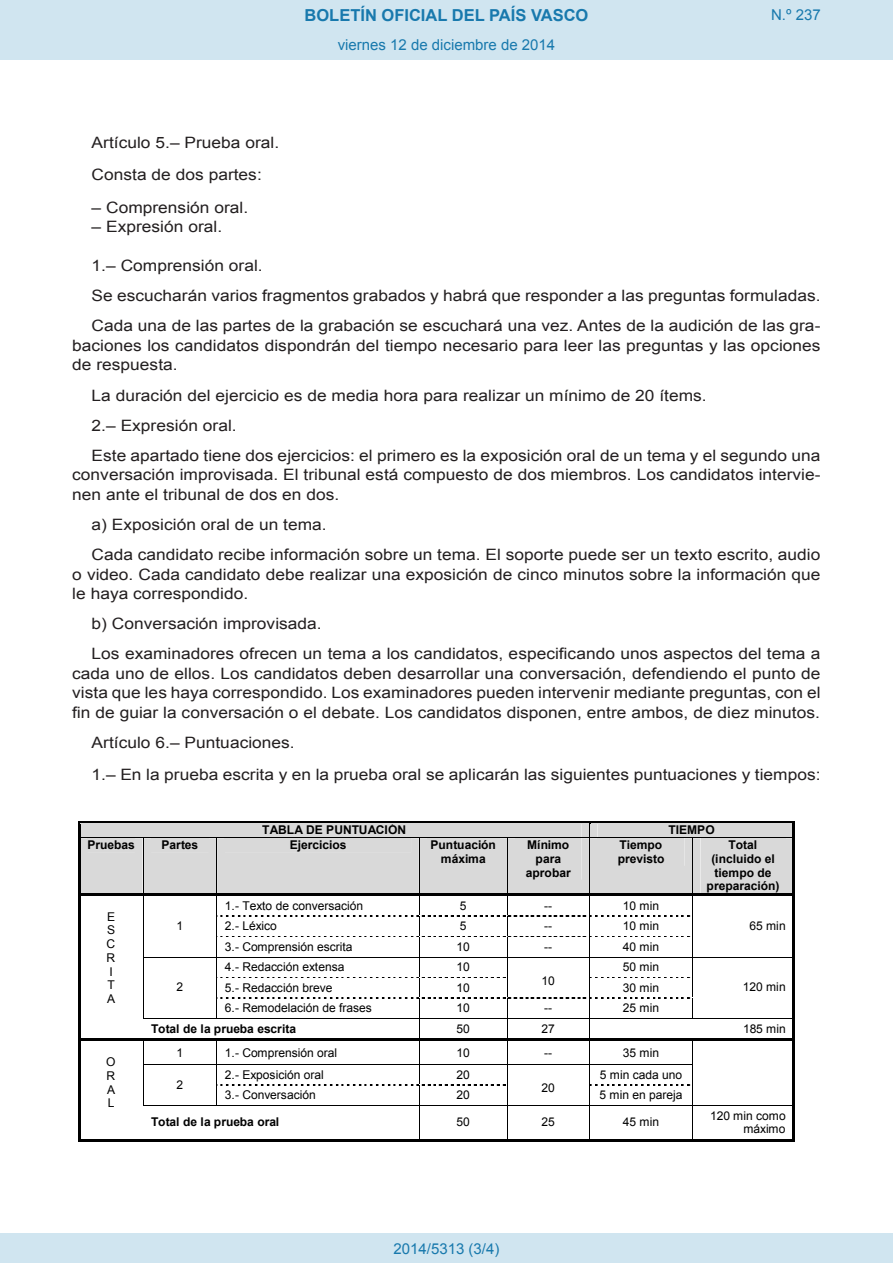
<style>
.page{position:relative;width:893px;height:1263px;background:#fff}
.page>*{position:absolute;margin:0;border:0;box-sizing:border-box;transform-origin:0 0}
.t1{font:700 16.5px "Arial";color:#1879ad}
.BOPVDetalle{font:15.6px/19.5px "Arial";color:#231f20;text-align:justify;scale:1.11 1}
.BOPVLista{font:15.6px "Arial";color:#231f20;scale:1.11 1}
.Paginacion_Centro{font:15px "Arial";color:#1879ad}
.t2{font:12px/13.8px "Arial";letter-spacing:-.005em;color:#000}
.t3{font:700 12px/13.8px "Arial";color:#000;text-align:center}
</style>
<div class="page">
<div style="left:0;top:0;width:893px;height:60px;background:#d0e5f0"></div>
<div style="left:0;top:1233px;width:893px;height:30px;background:#d0e5f0"></div>
<svg style="left:78px;top:821px;width:717px;height:285px"></svg>
<hr style="left:78px;top:1106px;width:3px;height:33px;background:#000">
<hr style="left:81px;top:1139px;width:62px;height:2px;background:#000">
<hr style="left:145px;top:1139px;width:274px;height:2px;background:#000">
<hr style="left:419px;top:1106px;width:1px;height:33px;background:#000">
<hr style="left:421px;top:1139px;width:86px;height:2px;background:#000">
<hr style="left:507px;top:1106px;width:1px;height:33px;background:#000">
<hr style="left:509px;top:1139px;width:80px;height:2px;background:#000">
<hr style="left:589px;top:1106px;width:1px;height:33px;background:#000">
<hr style="left:591px;top:1139px;width:101px;height:2px;background:#000">
<hr style="left:692px;top:1106px;width:1px;height:33px;background:#000">
<hr style="left:694px;top:1139px;width:99px;height:2px;background:#000">
<hr style="left:793px;top:1106px;width:2px;height:33px;background:#000">
<p class="t1" style="left:305px;top:4px;width:285px">BOLETÍN OFICIAL DEL PAÍS VASCO</p>
<p class="Paginacion_Centro" style="left:338px;top:35px;width:219px">viernes 12 de diciembre de 2014</p>
<p class="Paginacion_Centro" style="left:771px;top:5px;width:51px">N.º 237</p>
<p class="BOPVDetalle" style="left:92px;top:133px;width:171px">Artículo 5.– Prueba oral.</p>
<p class="BOPVDetalle" style="left:92px;top:165px;width:155px">Consta de dos partes:</p>
<p class="BOPVLista" style="left:92px;top:197px;width:143px">– Comprensión oral.</p>
<p class="BOPVLista" style="left:92px;top:216px;width:119px">– Expresión oral.</p>
<p class="BOPVDetalle" style="left:92px;top:256px;width:156px">1.– Comprensión oral.</p>
<p class="BOPVDetalle" style="left:92px;top:286px;width:658px">Se escucharán varios fragmentos grabados y habrá que responder a las preguntas formuladas.</p>
<p class="BOPVDetalle" style="left:72px;top:316px;width:676px;text-indent:19px">Cada una de las partes de la grabación se escuchará una vez. Antes de la audición de las gra&shy;baciones los candidatos dispondrán del tiempo necesario para leer las preguntas y las opciones de respuesta.</p>
<p class="BOPVDetalle" style="left:92px;top:385px;width:556px">La duración del ejercicio es de media hora para realizar un mínimo de 20 ítems.</p>
<p class="BOPVDetalle" style="left:92px;top:416px;width:132px">2.– Expresión oral.</p>
<p class="BOPVDetalle" style="left:72px;top:446px;width:676px;text-indent:19px">Este apartado tiene dos ejercicios: el primero es la exposición oral de un tema y el segundo una conversación improvisada. El tribunal está compuesto de dos miembros. Los candidatos intervie&shy;nen ante el tribunal de dos en dos.</p>
<p class="BOPVDetalle" style="left:92px;top:515px;width:213px">a) Exposición oral de un tema.</p>
<p class="BOPVDetalle" style="left:72px;top:545px;width:675px;text-indent:19px">Cada candidato recibe información sobre un tema. El soporte puede ser un texto escrito, audio o video. Cada candidato debe realizar una exposición de cinco minutos sobre la información que le haya correspondido.</p>
<p class="BOPVDetalle" style="left:92px;top:614px;width:209px">b) Conversación improvisada.</p>
<p class="BOPVDetalle" style="left:72px;top:644px;width:676px;text-indent:19px">Los examinadores ofrecen un tema a los candidatos, especificando unos aspectos del tema a cada uno de ellos. Los candidatos deben desarrollar una conversación, defendiendo el punto de vista que les haya correspondido. Los examinadores pueden intervenir mediante preguntas, con el fin de guiar la conversación o el debate. Los candidatos disponen, entre ambos, de diez minutos.</p>
<p class="BOPVDetalle" style="left:92px;top:733px;width:184px">Artículo 6.– Puntuaciones.</p>
<p class="BOPVDetalle" style="left:92px;top:764px;width:658px">1.– En la prueba escrita y en la prueba oral se aplicarán las siguientes puntuaciones y tiempos:</p>
<p class="t3" style="left:262px;top:824px;width:145px">TABLA DE PUNTUACIÓN</p>
<p class="t3" style="left:668px;top:824px;width:48px">TIEMPO</p>
<p class="t3" style="left:87px;top:838px;width:49px">Pruebas</p>
<p class="t3" style="left:162px;top:838px;width:38px">Partes</p>
<p class="t3" style="left:290px;top:838px;width:58px">Ejercicios</p>
<p class="t3" style="left:430px;top:838px;width:67px">Puntuación máxima</p>
<p class="t3" style="left:526px;top:838px;width:46px">Mínimo para aprobar</p>
<p class="t3" style="left:618px;top:838px;width:48px;text-align:left">Tiempo previsto</p>
<p class="t3" style="left:707px;top:838px;width:74px">Total (incluido el tiempo de preparación)</p>
<p class="t2" style="left:107px;top:909px;width:10px">E<br>S<br>C<br>R<br>I<br>T<br>A</p>
<p class="t2" style="left:176px;top:918px;width:8px">1</p>
<p class="t2" style="left:225px;top:898px;width:140px">1.- Texto de conversación</p>
<p class="t2" style="left:460px;top:898px;width:8px">5</p>
<p class="t2" style="left:544px;top:898px;width:9px">--</p>
<p class="t2" style="left:623px;top:898px;width:38px">10 min</p>
<p class="t2" style="left:225px;top:919px;width:54px">2.- Léxico</p>
<p class="t2" style="left:460px;top:919px;width:8px">5</p>
<p class="t2" style="left:544px;top:919px;width:9px">--</p>
<p class="t2" style="left:623px;top:919px;width:38px">10 min</p>
<p class="t2" style="left:749px;top:918px;width:38px">65 min</p>
<p class="t2" style="left:225px;top:940px;width:129px">3.- Comprensión escrita</p>
<p class="t2" style="left:457px;top:940px;width:15px">10</p>
<p class="t2" style="left:544px;top:940px;width:9px">--</p>
<p class="t2" style="left:623px;top:940px;width:38px">40 min</p>
<p class="t2" style="left:225px;top:960px;width:121px">4.- Redacción extensa</p>
<p class="t2" style="left:457px;top:960px;width:15px">10</p>
<p class="t2" style="left:623px;top:960px;width:38px">50 min</p>
<p class="t2" style="left:542px;top:974px;width:15px">10</p>
<p class="t2" style="left:225px;top:981px;width:109px">5.- Redacción breve</p>
<p class="t2" style="left:457px;top:981px;width:15px">10</p>
<p class="t2" style="left:623px;top:981px;width:38px">30 min</p>
<p class="t2" style="left:743px;top:980px;width:44px">120 min</p>
<p class="t2" style="left:225px;top:1001px;width:148px">6.- Remodelación de frases</p>
<p class="t2" style="left:457px;top:1001px;width:15px">10</p>
<p class="t2" style="left:544px;top:1001px;width:9px">--</p>
<p class="t2" style="left:623px;top:1001px;width:38px">25 min</p>
<p class="t3" style="left:151px;top:1022px;width:146px">Total de la prueba escrita</p>
<p class="t2" style="left:457px;top:1022px;width:15px">50</p>
<p class="t2" style="left:542px;top:1022px;width:15px">27</p>
<p class="t2" style="left:743px;top:1022px;width:44px">185 min</p>
<p class="t2" style="left:176px;top:980px;width:8px">2</p>
<p class="t2" style="left:106px;top:1055px;width:11px;text-align:justify">O R A L</p>
<p class="t2" style="left:176px;top:1045px;width:8px">1</p>
<p class="t2" style="left:225px;top:1045px;width:114px">1.- Comprensión oral</p>
<p class="t2" style="left:457px;top:1045px;width:15px">10</p>
<p class="t2" style="left:544px;top:1045px;width:9px">--</p>
<p class="t2" style="left:623px;top:1045px;width:38px">35 min</p>
<p class="t2" style="left:176px;top:1078px;width:8px">2</p>
<p class="t2" style="left:225px;top:1067px;width:100px">2.- Exposición oral</p>
<p class="t2" style="left:457px;top:1067px;width:15px">20</p>
<p class="t2" style="left:600px;top:1067px;width:84px">5 min cada uno</p>
<p class="t2" style="left:542px;top:1081px;width:15px">20</p>
<p class="t2" style="left:225px;top:1088px;width:92px">3.- Conversación</p>
<p class="t2" style="left:457px;top:1088px;width:15px">20</p>
<p class="t2" style="left:599px;top:1088px;width:84px">5 min en pareja</p>
<p class="t3" style="left:151px;top:1115px;width:130px">Total de la prueba oral</p>
<p class="t2" style="left:457px;top:1115px;width:15px">50</p>
<p class="t2" style="left:542px;top:1115px;width:15px">25</p>
<p class="t2" style="left:623px;top:1115px;width:38px">45 min</p>
<p class="t2" style="left:710px;top:1109px;width:77px;text-align:right">120 min como máximo</p>
<p class="Paginacion_Centro" style="left:393px;top:1238px;width:107px">2014/5313 (3/4)</p>
</div>
